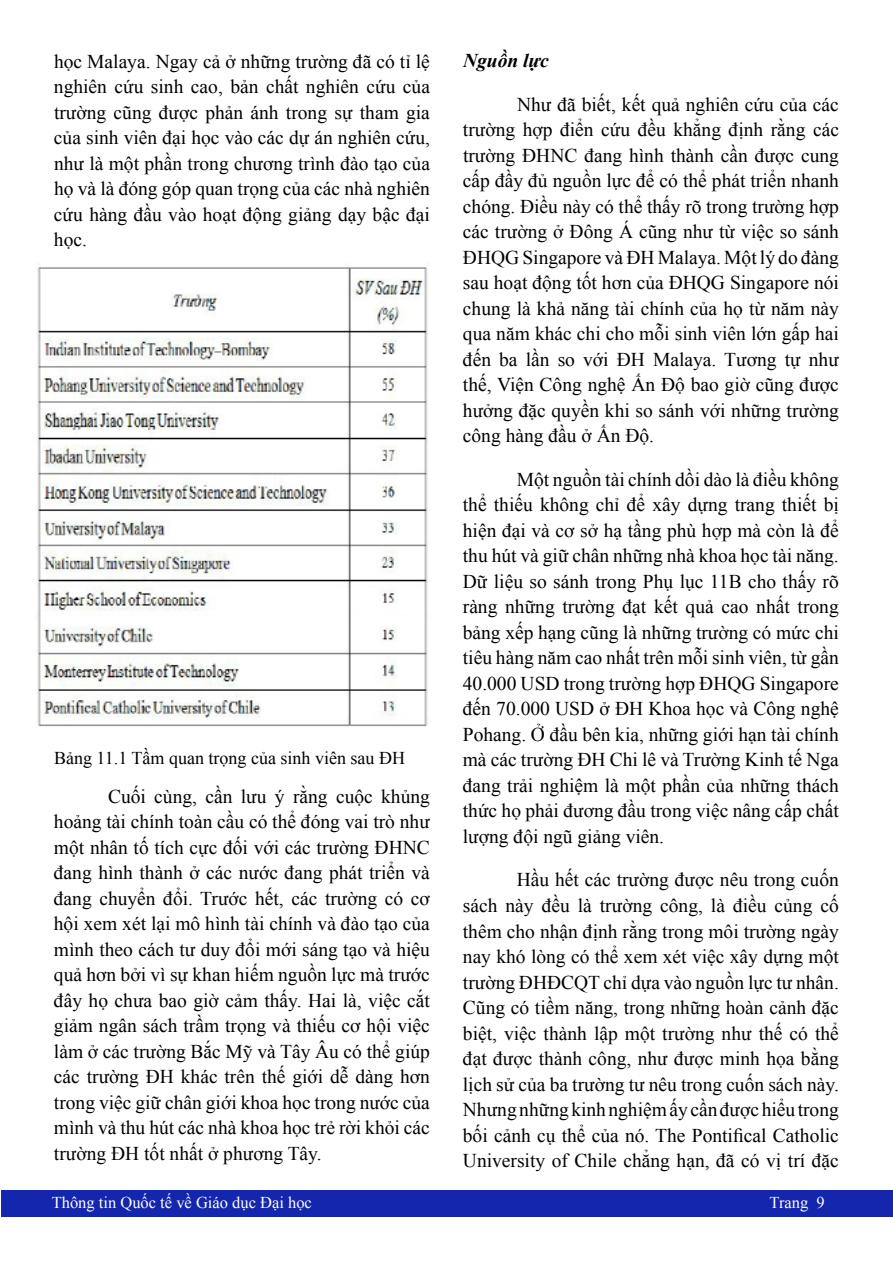
<style>
.page{position:relative;width:893px;height:1263px;background:#fff}
.page>*{position:absolute;margin:0;border:0;box-sizing:border-box;transform-origin:0 0}
.t1{font:19.5px/25.5px "Times New Roman";color:#000;text-align:justify}
.t2{font:italic 700 19.5px "Times New Roman";color:#000}
.t3{font:18px "Times New Roman";color:#000}
.t4{font:16.5px "Times New Roman";color:#fff}
</style>
<div class="page">
<div style="left:2px;top:1190px;width:891px;height:26px;background:#1425ae"></div>
<img style="left:37px;top:267px;width:391px;height:460px">
<p class="t1" style="left:54px;top:48px;width:378px">học Malaya. Ngay cả ở những trường đã có tỉ lệ nghiên cứu sinh cao, bản chất nghiên cứu của trường cũng được phản ánh trong sự tham gia của sinh viên đại học vào các dự án nghiên cứu, như là một phần trong chương trình đào tạo của họ và là đóng góp quan trọng của các nhà nghiên cứu hàng đầu vào hoạt động giảng dạy bậc đại học.</p>
<p class="t3" style="left:54px;top:745px;width:352px">Bảng 11.1 Tầm quan trọng của sinh viên sau ĐH</p>
<p class="t1" style="left:54px;top:783px;width:378px;text-indent:54px">Cuối cùng, cần lưu ý rằng cuộc khủng hoảng tài chính toàn cầu có thể đóng vai trò như một nhân tố tích cực đối với các trường ĐHNC đang hình thành ở các nước đang phát triển và đang chuyển đổi. Trước hết, các trường có cơ hội xem xét lại mô hình tài chính và đào tạo của mình theo cách tư duy đổi mới sáng tạo và hiệu quả hơn bởi vì sự khan hiếm nguồn lực mà trước đây họ chưa bao giờ cảm thấy. Hai là, việc cắt giảm ngân sách trầm trọng và thiếu cơ hội việc làm ở các trường Bắc Mỹ và Tây Âu có thể giúp các trường ĐH khác trên thế giới dễ dàng hơn trong việc giữ chân giới khoa học trong nước của mình và thu hút các nhà khoa học trẻ rời khỏi các trường ĐH tốt nhất ở phương Tây.</p>
<p class="t2" style="left:463px;top:47px;width:87px">Nguồn lực</p>
<p class="t1" style="left:463px;top:91px;width:378px;text-indent:54px">Như đã biết, kết quả nghiên cứu của các trường hợp điển cứu đều khẳng định rằng các trường ĐHNC đang hình thành cần được cung cấp đầy đủ nguồn lực để có thể phát triển nhanh chóng. Điều này có thể thấy rõ trong trường hợp các trường ở Đông Á cũng như từ việc so sánh ĐHQG Singapore và ĐH Malaya. Một lý do đàng sau hoạt động tốt hơn của ĐHQG Singapore nói chung là khả năng tài chính của họ từ năm này qua năm khác chi cho mỗi sinh viên lớn gấp hai đến ba lần so với ĐH Malaya. Tương tự như thế, Viện Công nghệ Ấn Độ bao giờ cũng được hưởng đặc quyền khi so sánh với những trường công hàng đầu ở Ấn Độ.</p>
<p class="t1" style="left:463px;top:466px;width:378px;text-indent:54px">Một nguồn tài chính dồi dào là điều không thể thiếu không chỉ để xây dựng trang thiết bị hiện đại và cơ sở hạ tầng phù hợp mà còn là để thu hút và giữ chân những nhà khoa học tài năng.<br>Dữ liệu so sánh trong Phụ lục 11B cho thấy rõ ràng những trường đạt kết quả cao nhất trong bảng xếp hạng cũng là những trường có mức chi tiêu hàng năm cao nhất trên mỗi sinh viên, từ gần 40.000 USD trong trường hợp ĐHQG Singapore đến 70.000 USD ở ĐH Khoa học và Công nghệ Pohang. Ở đầu bên kia, những giới hạn tài chính mà các trường ĐH Chi lê và Trường Kinh tế Nga đang trải nghiệm là một phần của những thách thức họ phải đương đầu trong việc nâng cấp chất lượng đội ngũ giảng viên.</p>
<p class="t1" style="left:463px;top:867px;width:378px;text-indent:54px">Hầu hết các trường được nêu trong cuốn sách này đều là trường công, là điều củng cố thêm cho nhận định rằng trong môi trường ngày nay khó lòng có thể xem xét việc xây dựng một trường ĐHĐCQT chỉ dựa vào nguồn lực tư nhân.<br>Cũng có tiềm năng, trong những hoàn cảnh đặc biệt, việc thành lập một trường như thế có thể đạt được thành công, như được minh họa bằng lịch sử của ba trường tư nêu trong cuốn sách này.<br>Nhưng những kinh nghiệmấy cần được hiểu trong bối cảnh cụ thể của nó. The Pontifical Catholic University of Chile chẳng hạn, đã có vị trí đặc</p>
<p class="t4" style="left:52px;top:1191px;width:262px">Thông tin Quốc tế về Giáo dục Đại học</p>
<p class="t4" style="left:770px;top:1191px;width:57px">Trang 9</p>
</div>
